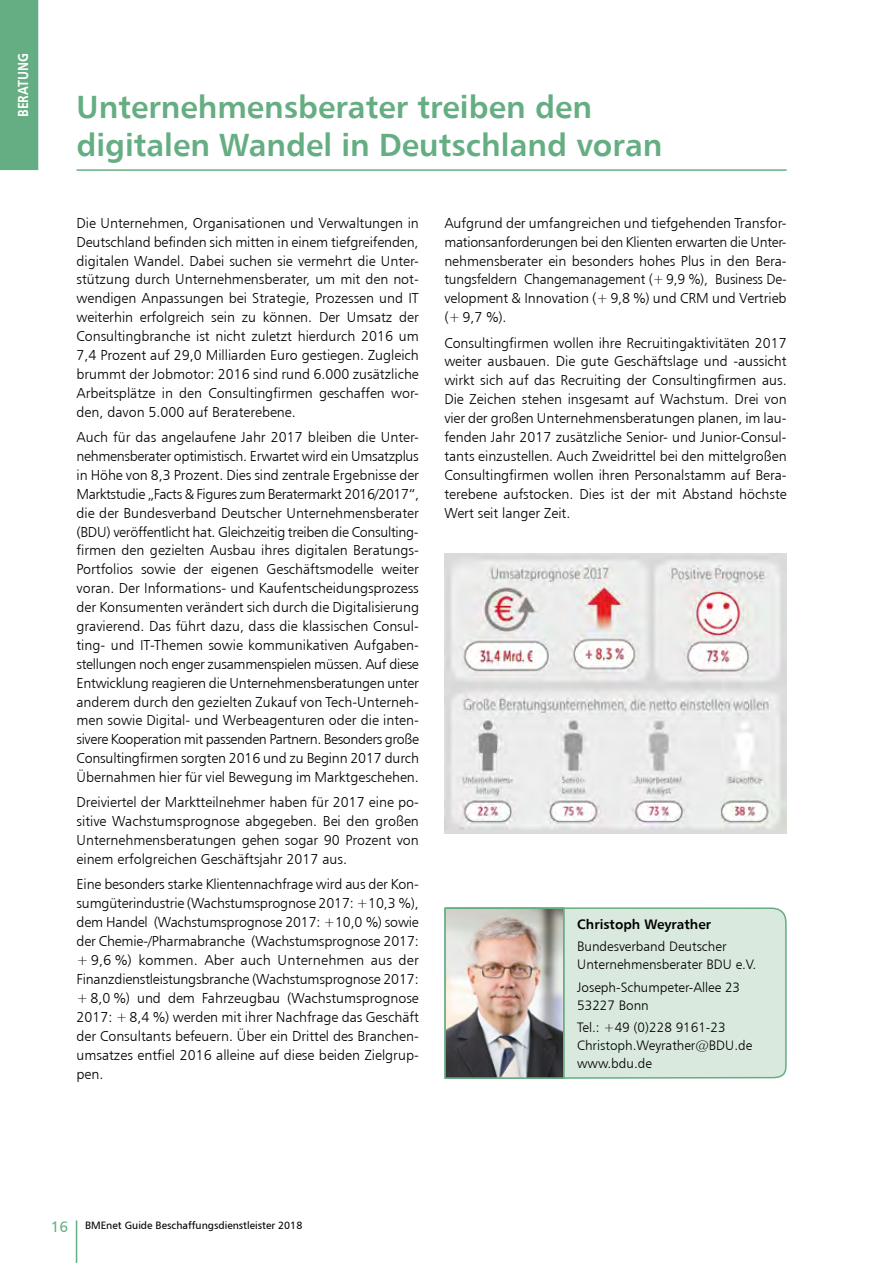
<style>
.page{position:relative;width:893px;height:1263px;background:#fff}
.page>*{position:absolute;margin:0;border:0;box-sizing:border-box;transform-origin:0 0}
.t1{font:700 31.5px/37.8px "PI Frutiger";color:#65ad82}
.t2{font:700 15px "PI Frutiger Condensed";letter-spacing:-.01em;color:#fff}
.t3{font:300 14.25px/18.9px "PI Frutiger";color:#000;text-align:justify}
.t4{font:300 13.5px/18px "PI Frutiger";color:#000}
.t5{font:700 13.5px "PI Frutiger";color:#000}
.t6{font:10.5px "PI Frutiger";color:#000}
.s1{font-size:15px;color:#65ad82}
</style>
<div class="page">
<hr style="left:76px;top:1220px;width:1px;height:43px;background:#65ad82">
<div style="left:0;top:0;width:38px;height:170px;background:#65ad82"></div>
<div style="left:565px;top:907px;width:222px;height:172px;background:#d9e9dd"></div>
<img style="left:444px;top:554px;width:343px;height:280px">
<img style="left:444px;top:907px;width:121px;height:172px">
<hr style="left:77px;top:169px;width:710px;height:2px;background:#65ad82">
<p class="t2" style="left:15px;top:117px;width:65px;rotate:-90deg">BERATUNG</p>
<h1 class="t1" style="left:77px;top:87px;width:587px">Unternehmensberater treiben den digitalen Wandel in Deutschland voran</h1>
<p class="t3" style="left:77px;top:213px;width:344px">Die Unternehmen, Organisationen und Verwaltungen in Deutschland befinden sich mitten in einem tiefgreifenden, digitalen Wandel. Dabei suchen sie vermehrt die Unter&shy;stützung durch Unternehmensberater, um mit den not&shy;wendigen Anpassungen bei Strategie, Prozessen und IT weiterhin erfolgreich sein zu können. Der Umsatz der Consultingbranche ist nicht zuletzt hierdurch 2016 um 7,4 Prozent auf 29,0 Milliarden Euro gestiegen. Zugleich brummt der Jobmotor: 2016 sind rund 6.000 zusätzliche Arbeitsplätze in den Consultingfirmen geschaffen wor&shy;den, davon 5.000 auf Beraterebene.</p>
<p class="t3" style="left:77px;top:427px;width:344px">Auch für das angelaufene Jahr 2017 bleiben die Unter&shy;nehmensberater optimistisch. Erwartet wird ein Umsatzplus in Höhe von 8,3 Prozent. Dies sind zentrale Ergebnisse der Marktstudie „Facts &amp; Figures zum Beratermarkt 2016/2017“, die der Bundesverband Deutscher Unternehmensberater (BDU) veröffentlicht hat. Gleichzeitig treiben die Consulting&shy;firmen den gezielten Ausbau ihres digitalen Beratungs-Portfolios sowie der eigenen Geschäftsmodelle weiter voran. Der Informations- und Kaufentscheidungsprozess der Konsumenten verändert sich durch die Digitalisierung gravierend. Das führt dazu, dass die klassischen Consul&shy;ting- und IT-Themen sowie kommunikativen Aufgaben&shy;stellungen noch enger zusammenspielen müssen. Auf diese Entwicklung reagieren die Unternehmensberatungen unter anderem durch den gezielten Zukauf von Tech-Unterneh&shy;men sowie Digital- und Werbeagenturen oder die inten&shy;sivere Kooperation mit passenden Partnern. Besonders große Consultingfirmen sorgten 2016 und zu Beginn 2017 durch Übernahmen hier für viel Bewegung im Marktgeschehen.</p>
<p class="t3" style="left:77px;top:793px;width:344px">Dreiviertel der Marktteilnehmer haben für 2017 eine po&shy;sitive Wachstumsprognose abgegeben. Bei den großen Unternehmensberatungen gehen sogar 90 Prozent von einem erfolgreichen Geschäftsjahr 2017 aus.</p>
<p class="t3" style="left:77px;top:875px;width:344px">Eine besonders starke Klientennachfrage wird aus der Kon&shy;sumgüterindustrie (Wachstumsprognose 2017: +10,3 %), dem Handel (Wachstumsprognose 2017: +10,0 %) sowie der Chemie-/Pharmabranche (Wachstumsprognose 2017: + 9,6 %) kommen. Aber auch Unternehmen aus der Finanzdienstleistungsbranche (Wachstumsprognose 2017: +8,0 %) und dem Fahrzeugbau (Wachstumsprognose 2017: +8,4 %) werden mit ihrer Nachfrage das Geschäft der Consultants befeuern. Über ein Drittel des Branchen&shy;umsatzes entfiel 2016 alleine auf diese beiden Zielgrup&shy;pen.</p>
<p class="t3" style="left:444px;top:213px;width:344px">Aufgrund der umfangreichen und tiefgehenden Transfor&shy;mationsanforderungen bei den Klienten erwarten die Unter&shy;nehmensberater ein besonders hohes Plus in den Bera&shy;tungsfeldern Changemanagement (+9,9 %), Business De&shy;velopment &amp; Innovation (+9,8 %) und CRM und Vertrieb (+9,7 %).</p>
<p class="t3" style="left:444px;top:333px;width:344px">Consultingfirmen wollen ihre Recruitingaktivitäten 2017 weiter ausbauen. Die gute Geschäftslage und -aussicht wirkt sich auf das Recruiting der Consultingfirmen aus.<br>Die Zeichen stehen insgesamt auf Wachstum. Drei von vier der großen Unternehmensberatungen planen, im lau&shy;fenden Jahr 2017 zusätzliche Senior- und Junior-Consul&shy;tants einzustellen. Auch Zweidrittel bei den mittelgroßen Consultingfirmen wollen ihren Personalstamm auf Bera&shy;terebene aufstocken. Dies ist der mit Abstand höchste Wert seit langer Zeit.</p>
<p class="t5" style="left:577px;top:916px;width:135px">Christoph Weyrather</p>
<p class="t4" style="left:577px;top:937px;width:180px">Bundesverband Deutscher<br>Unternehmensberater BDU e.V.</p>
<p class="t4" style="left:577px;top:978px;width:164px">Joseph-Schumpeter-Allee 23<br>53227 Bonn</p>
<p class="t4" style="left:577px;top:1018px;width:176px">Tel.: +49 (0)228 9161-23<br>Christoph.Weyrather@BDU.de www.bdu.de</p>
<p class="t6" style="left:51px;top:1219px;width:253px"><span class="s1">16</span> BMEnet Guide Beschaffungsdienstleister 2018</p>
</div>
